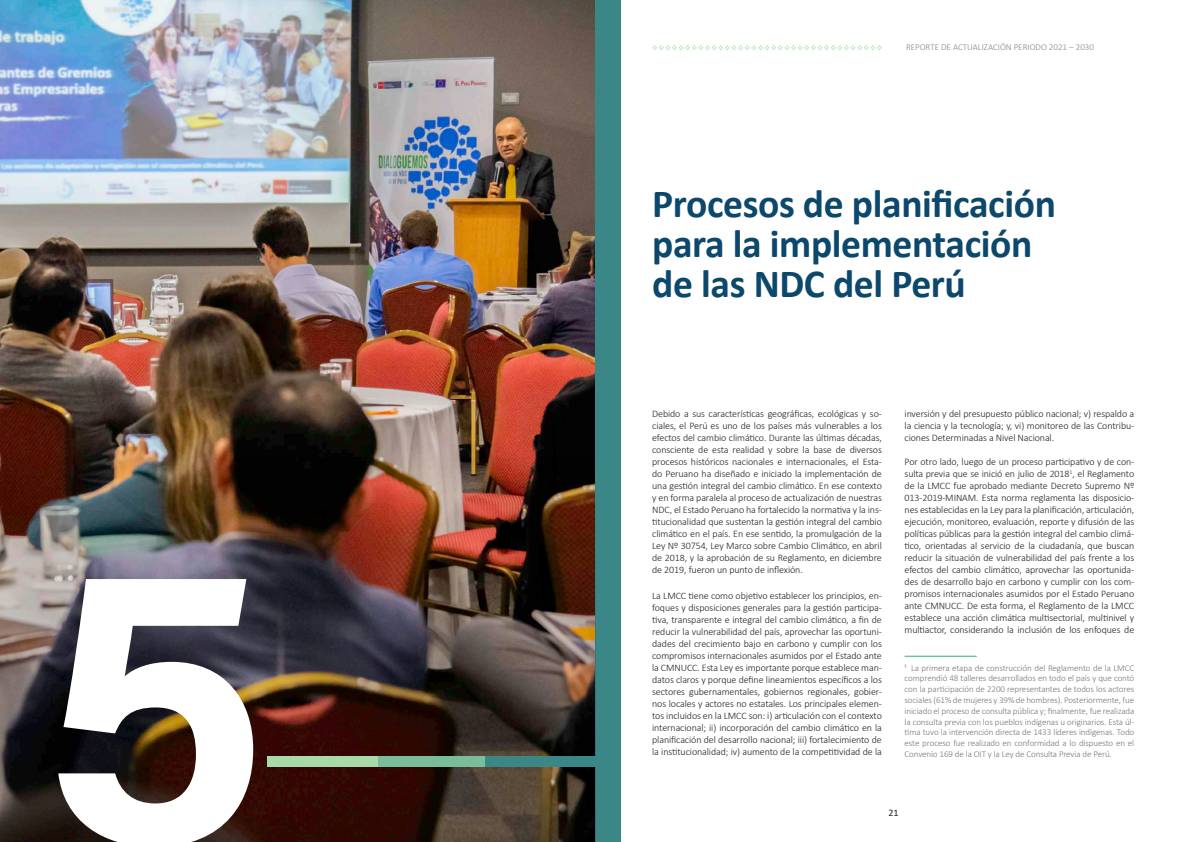
<style>
.page{position:relative;width:1191px;height:842px;background:#fff}
.page>*{position:absolute;margin:0;border:0;box-sizing:border-box;transform-origin:0 0}
.t1{font:400px "Acumin Variable Concept";color:#fff}
.t2{font:700 40px/40px "Calibri";letter-spacing:-.01em;color:#0b486b}
.t3{font:300 10px/12px "Calibri";letter-spacing:-.01em;color:#231f20;text-align:justify}
.t4{font:10px "Calibri";color:#231f20}
.t5{font:300 9px/10.8px "Calibri";letter-spacing:-.01em;color:#757679;text-align:justify}
.t6{font:300 9px "Calibri";color:#808285}
</style>
<div class="page">
<svg style="left:652px;top:45px;width:230px;height:5px"></svg>
<img style="left:0;top:0;width:595px;height:354px">
<svg style="left:904px;top:656px;width:72px;height:1px"></svg>
<div style="left:595px;top:0;width:26px;height:842px;background:#3b8686"></div>
<img style="left:0;top:354px;width:595px;height:488px">
<div style="left:485px;top:756px;width:110px;height:11px;background:#3b8686"></div>
<div style="left:374px;top:756px;width:111px;height:11px;background:#79bd9a"></div>
<div style="left:267px;top:756px;width:111px;height:11px;background:#a8dba8"></div>
<h1 class="t1" style="left:41px;top:428px;width:230px">5</h1>
<p class="t6" style="left:906px;top:42px;width:189px">REPORTE DE ACTUALIZACIÓN PERIODO 2021 – 2030</p>
<h2 class="t2" style="left:652px;top:183px;width:405px">Procesos de planificación para la implementación de las NDC del Perú</h2>
<p class="t3" style="left:652px;top:408px;width:231px">Debido a sus características geográficas, ecológicas y so&shy;ciales, el Perú es uno de los países más vulnerables a los efectos del cambio climático. Durante las últimas décadas, consciente de esta realidad y sobre la base de diversos procesos históricos nacionales e internacionales, el Esta&shy;do Peruano ha diseñado e iniciado la implementación de una gestión integral del cambio climático. En ese contexto y en forma paralela al proceso de actualización de nuestras NDC, el Estado Peruano ha fortalecido la normativa y la ins&shy;titucionalidad que sustentan la gestión integral del cambio climático en el país. En ese sentido, la promulgación de la Ley Nº 30754, Ley Marco sobre Cambio Climático, en abril de 2018, y la aprobación de su Reglamento, en diciembre de 2019, fueron un punto de inflexión.</p>
<p class="t3" style="left:652px;top:590px;width:231px">La LMCC tiene como objetivo establecer los principios, en&shy;foques y disposiciones generales para la gestión participa&shy;tiva, transparente e integral del cambio climático, a fin de reducir la vulnerabilidad del país, aprovechar las oportuni&shy;dades del crecimiento bajo en carbono y cumplir con los compromisos internacionales asumidos por el Estado ante la CMNUCC. Esta Ley es importante porque establece man&shy;datos claros y porque define lineamientos específicos a los sectores gubernamentales, gobiernos regionales, gobier&shy;nos locales y actores no estatales. Los principales elemen&shy;tos incluidos en la LMCC son: i) articulación con el contexto internacional; ii) incorporación del cambio climático en la planificación del desarrollo nacional; iii) fortalecimiento de la institucionalidad; iv) aumento de la competitividad de la</p>
<p class="t3" style="left:904px;top:408px;width:231px">inversión y del presupuesto público nacional; v) respaldo a la ciencia y la tecnología; y, vi) monitoreo de las Contribu&shy;ciones Determinadas a Nivel Nacional.</p>
<p class="t3" style="left:904px;top:456px;width:231px">Por otro lado, luego de un proceso participativo y de con&shy;sulta previa que se inició en julio de 2018<sup>1</sup>, el Reglamento de la LMCC fue aprobado mediante Decreto Supremo Nº 013-2019-MINAM. Esta norma reglamenta las disposicio&shy;nes establecidas en la Ley para la planificación, articulación, ejecución, monitoreo, evaluación, reporte y difusión de las políticas públicas para la gestión integral del cambio climá&shy;tico, orientadas al servicio de la ciudadanía, que buscan reducir la situación de vulnerabilidad del país frente a los efectos del cambio climático, aprovechar las oportunida&shy;des de desarrollo bajo en carbono y cumplir con los com&shy;promisos internacionales asumidos por el Estado Peruano ante CMNUCC. De esta forma, el Reglamento de la LMCC establece una acción climática multisectorial, multinivel y multiactor, considerando la inclusión de los enfoques de</p>
<p class="t5" style="left:904px;top:662px;width:231px">¹ La primera etapa de construcción del Reglamento de la LMCC comprendió 48 talleres desarrollados en todo el país y que contó con la participación de 2200 representantes de todos los actores sociales (61% de mujeres y 39% de hombres). Posteriormente, fue iniciado el proceso de consulta pública y; finalmente, fue realizada la consulta previa con los pueblos indígenas u originarios. Esta úl&shy;tima tuvo la intervención directa de 1433 líderes indígenas. Todo este proceso fue realizado en conformidad a lo dispuesto en el Convenio 169 de la OIT y la Ley de Consulta Previa de Perú.</p>
<p class="t4" style="left:888px;top:806px;width:12px">21</p>
</div>
